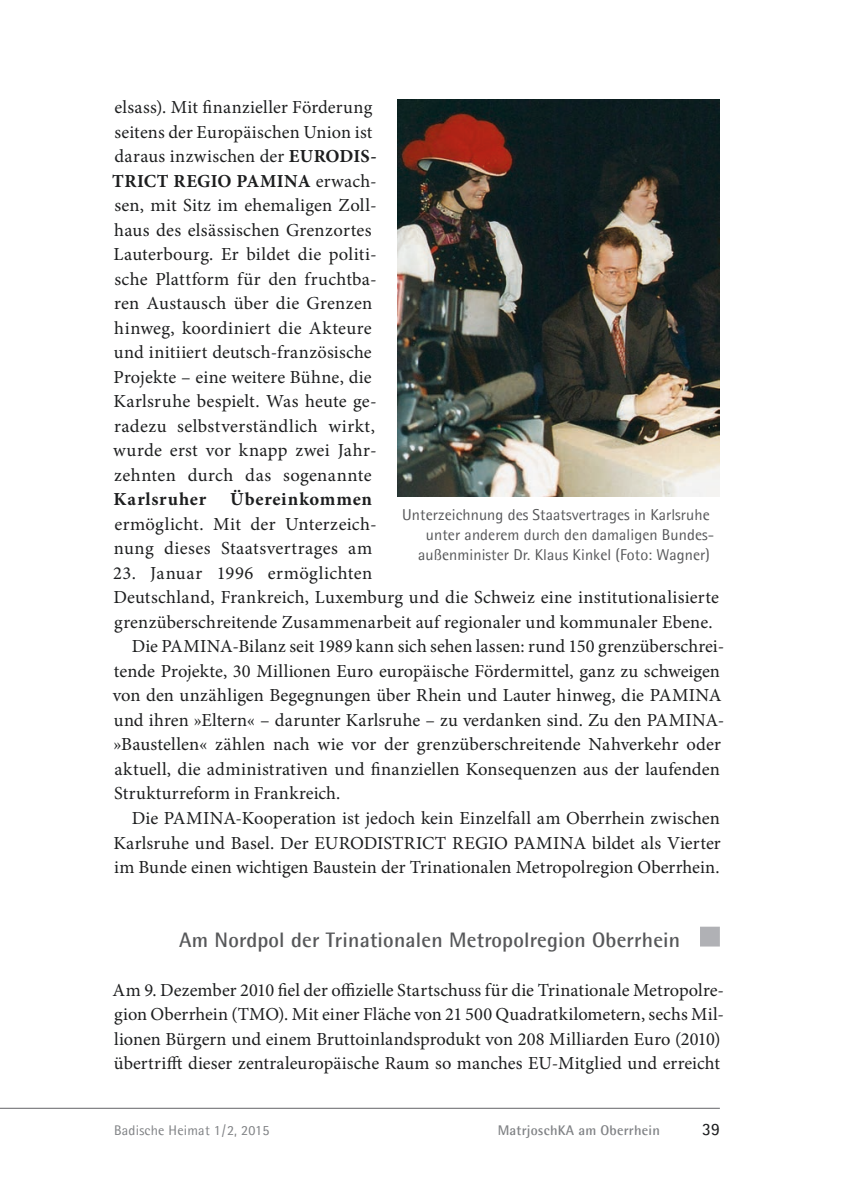
<style>
.page{position:relative;width:844px;height:1191px;background:#fff}
.page>*{position:absolute;margin:0;border:0;box-sizing:border-box;transform-origin:0 0}
.t1{font:700 21px "Agfa Rotis Semisans";letter-spacing:.01em;color:#57585a}
.t2{font:18.38px/24.5px "Minion Pro";letter-spacing:.01em;color:#1d1e1f}
.t3{font:17.5px "Agfa Rotis Semisans";color:#1d1e1f}
.t4{font:15.75px/20.1px "Agfa Rotis Semisans";letter-spacing:.005em;color:#57585a;text-align:right}
.t5{font:14px "Agfa Rotis Semisans";letter-spacing:.015em;color:#808285}
.t6{font:700 14px "Agfa Rotis Semisans";letter-spacing:.015em;color:#808285}
.s1{font-weight:700}
</style>
<div class="page">
<hr style="left:0;top:1108px;width:719px;height:1px;background:#636366">
<div style="left:699px;top:926px;width:20px;height:20px;background:#b0b1b5"></div>
<img style="left:397px;top:99px;width:322px;height:397px">
<p class="t2" style="left:112px;top:97px;width:266px">elsass). Mit finanzieller Förderung seitens der Europäischen Union ist daraus inzwischen der <span class="s1">EURODIS-<br>TRICT REGIO PAMINA</span> erwach&shy;sen, mit Sitz im ehemaligen Zoll&shy;haus des elsässischen Grenzortes<br>Lauterbourg. Er bildet die politi&shy;sche Plattform für den fruchtba&shy;ren Austausch über die Grenzen hinweg, koordiniert die Akteure und initiiert deutsch-französische<br>Projekte – eine weitere Bühne, die<br>Karlsruhe bespielt. Was heute ge&shy;radezu selbstverständlich wirkt, wurde erst vor knapp zwei Jahr&shy;zehnten durch das sogenannte<br><span class="s1">Karlsruher</span></p>
<p class="t2" style="left:114px;top:488px;width:264px;text-indent:116px"><span class="s1">Übereinkommen </span>ermöglicht. Mit der Unterzeich&shy;nung dieses Staatsvertrages am</p>
<p class="t2" style="left:113px;top:562px;width:260px">23. Januar 1996 ermöglichten</p>
<p class="t2" style="left:113px;top:587px;width:607px">Deutschland, Frankreich, Luxemburg und die Schweiz eine institutionalisierte</p>
<p class="t2" style="left:114px;top:611px;width:599px">grenzüberschreitende Zusammenarbeit auf regionaler und kommunaler Ebene.</p>
<p class="t2" style="left:132px;top:636px;width:593px">Die PAMINA-Bilanz seit 1989 kann sich sehen lassen: rund 150 grenzüberschrei-</p>
<p class="t2" style="left:114px;top:660px;width:607px">tende Projekte, 30 Millionen Euro europäische Fördermittel, ganz zu schweigen</p>
<p class="t2" style="left:113px;top:685px;width:610px">von den unzähligen Begegnungen über Rhein und Lauter hinweg, die PAMINA</p>
<p class="t2" style="left:114px;top:709px;width:611px">und ihren »Eltern« – darunter Karlsruhe – zu verdanken sind. Zu den PAMINA-</p>
<p class="t2" style="left:113px;top:734px;width:608px">»Baustellen« zählen nach wie vor der grenzüberschreitende Nahverkehr oder</p>
<p class="t2" style="left:114px;top:758px;width:606px">aktuell, die administrativen und finanziellen Konsequenzen aus der laufenden</p>
<p class="t2" style="left:114px;top:783px;width:228px">Strukturreform in Frankreich.</p>
<p class="t2" style="left:132px;top:807px;width:589px">Die PAMINA-Kooperation ist jedoch kein Einzelfall am Oberrhein zwischen</p>
<p class="t2" style="left:113px;top:832px;width:608px">Karlsruhe und Basel. Der EURODISTRICT REGIO PAMINA bildet als Vierter</p>
<p class="t2" style="left:114px;top:856px;width:607px">im Bunde einen wichtigen Baustein der Trinationalen Metropolregion Oberrhein.</p>
<p class="t4" style="left:402px;top:504px;width:313px">Unterzeichnung des Staatsvertrages in Karlsruhe unter anderem durch den damaligen Bundes&shy;außenminister Dr. Klaus Kinkel (Foto: Wagner)</p>
<p class="t1" style="left:179px;top:926px;width:502px">Am Nordpol der Trinationalen Metropolregion Oberrhein</p>
<p class="t2" style="left:113px;top:979px;width:613px">Am 9. Dezember 2010 fiel der offizielle Startschuss für die Trinationale Metropolre&shy;gion Oberrhein (TMO). Mit einer Fläche von 21 500 Quadratkilometern, sechs Mil&shy;lionen Bürgern und einem Bruttoinlandsprodukt von 208 Milliarden Euro (2010) übertrifft dieser zentraleuropäische Raum so manches EU-Mitglied und erreicht</p>
<p class="t5" style="left:114px;top:1121px;width:157px">Badische Heimat 1 / 2, 2015</p>
<p class="t6" style="left:497px;top:1121px;width:164px">MatrjoschKA am Oberrhein</p>
<p class="t3" style="left:702px;top:1118px;width:19px">39</p>
</div>
